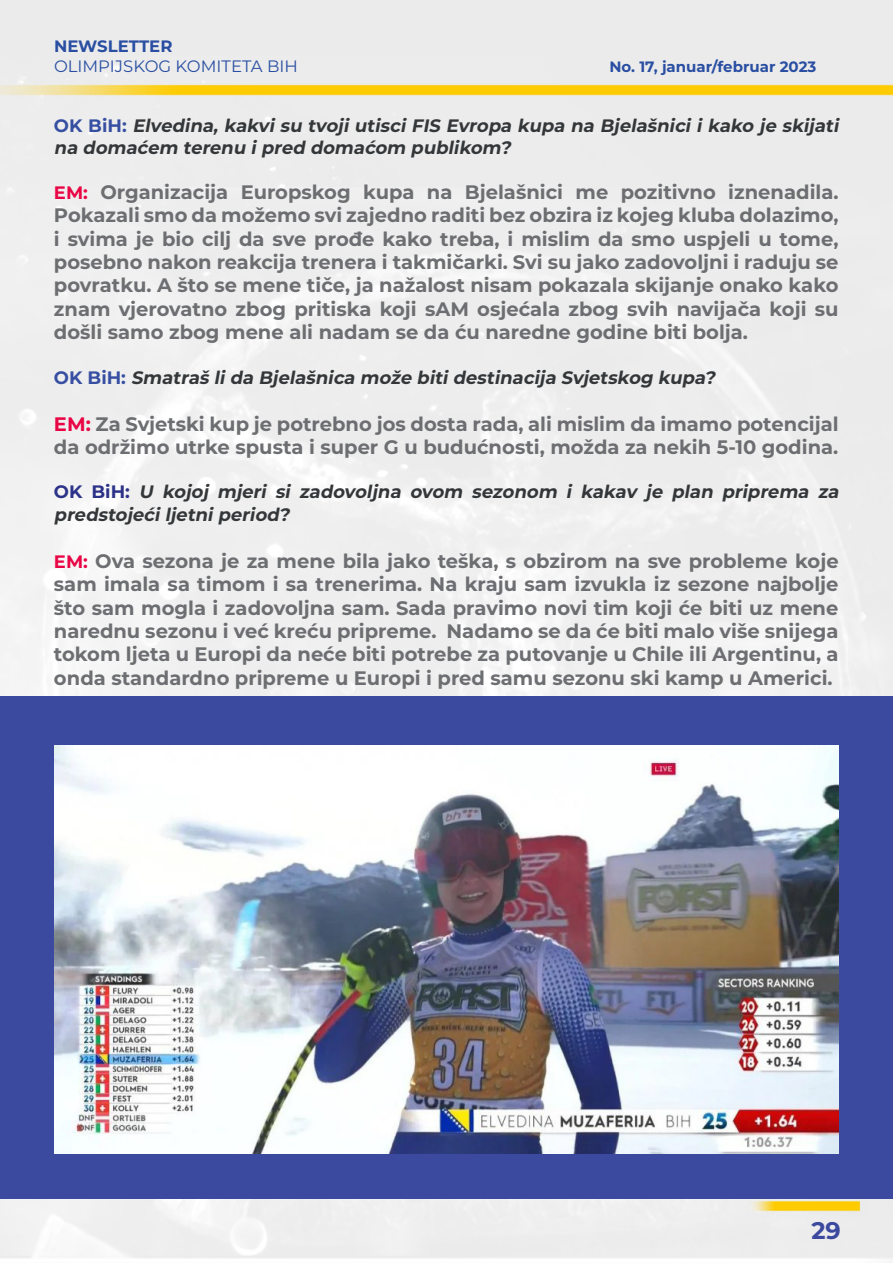
<style>
.page{position:relative;width:893px;height:1263px;background:#fff}
.page>*{position:absolute;margin:0;border:0;box-sizing:border-box;transform-origin:0 0}
.t1{font:700 24px "Montserrat Alternates";color:#3b499e}
.t2{font:700 19.5px/23.4px "Montserrat";color:#6d6e71;text-align:justify}
.t3{font:italic 700 18px/21.6px "Montserrat";color:#343739}
.t4{font:16.5px "Montserrat";color:#294ea2}
.t5{font:700 16.5px "Montserrat";color:#294ea2}
.t6{font:700 15px "Montserrat";color:#294ea2}
.s1{font-style:normal;color:#374fa2}
.s2{font-size:18px;color:#e90445}
.s3{color:#e90445}
.s4{font-style:normal;color:#2b3288}
</style>
<div class="page">
<img style="left:0;top:0;width:893px;height:1263px">
<div style="left:0;top:696px;width:893px;height:502px;background:#3b499e"></div>
<img style="left:54px;top:745px;width:785px;height:408px">
<p class="t5" style="left:54px;top:34px;width:120px">NEWSLETTER</p>
<p class="t4" style="left:54px;top:55px;width:245px">OLIMPIJSKOG KOMITETA BIH</p>
<p class="t6" style="left:609px;top:56px;width:209px">No. 17, januar/februar 2023</p>
<p class="t3" style="left:54px;top:114px;width:790px"><span class="s1">O K B i H :</span> Elvedina, kakvi su tvoji utisci FIS Evropa kupa na Bjelašnici i kako je skijati na domaćem terenu ipred domaćom publikom?</p>
<p class="t2" style="left:54px;top:179px;width:786px"><span class="s2">EM:</span> Organizacija Europskog kupa na Bjelašnici me pozitivno iznenadila.<br>Pokazali smo da možemo svi zajedno raditi bez obzira iz kojeg kluba dolazimo, i svima je bio cilj da sve prođe kako treba, i mislim da smo uspjeli u tome, posebno nakon reakcija trenera i takmičarki. Svi su jako zadovoljni i raduju se povratku. A što se mene tiče, ja nažalost nisam pokazala skijanje onako kako znam vjerovatno zbog pritiska koji sAM osjećala zbog svih navijača koji su došli samo zbog mene ali nadam se da ću naredne godine biti bolja.</p>
<p class="t3" style="left:54px;top:366px;width:667px"><span class="s1">O K B i H :</span> Smatraš lida Bjelašnica može bitidestinacija Svjetskog kupa?</p>
<p class="t2" style="left:54px;top:411px;width:786px"><span class="s3">EM:</span> Za Svjetski kup je potrebno jos dosta rada, ali mislim da imamo potencijal da održimo utrke spusta i super G u budućnosti, možda za nekih 5-10 godina.</p>
<p class="t3" style="left:54px;top:478px;width:790px;line-height:23.4px"><span class="s4">O K B i H :</span> U kojoj mjeri si zadovoljna ovom sezonom i kakav je plan priprema za predstojećiljetniperiod?</p>
<p class="t2" style="left:54px;top:548px;width:786px"><span class="s2">EM:</span> Ova sezona je za mene bila jako teška, s obzirom na sve probleme koje sam imala sa timom i sa trenerima. Na kraju sam izvukla iz sezone najbolje što sam mogla i zadovoljna sam. Sada pravimo novi tim koji će biti uz mene narednu sezonu i već kreću pripreme. Nadamo se da će biti malo više snijega tokom ljeta u Europi da neće biti potrebe za putovanje u Chile ili Argentinu, a onda standardno pripreme u Europi i pred samu sezonu ski kamp u Americi.</p>
<p class="t1" style="left:811px;top:1213px;width:31px">29</p>
</div>
